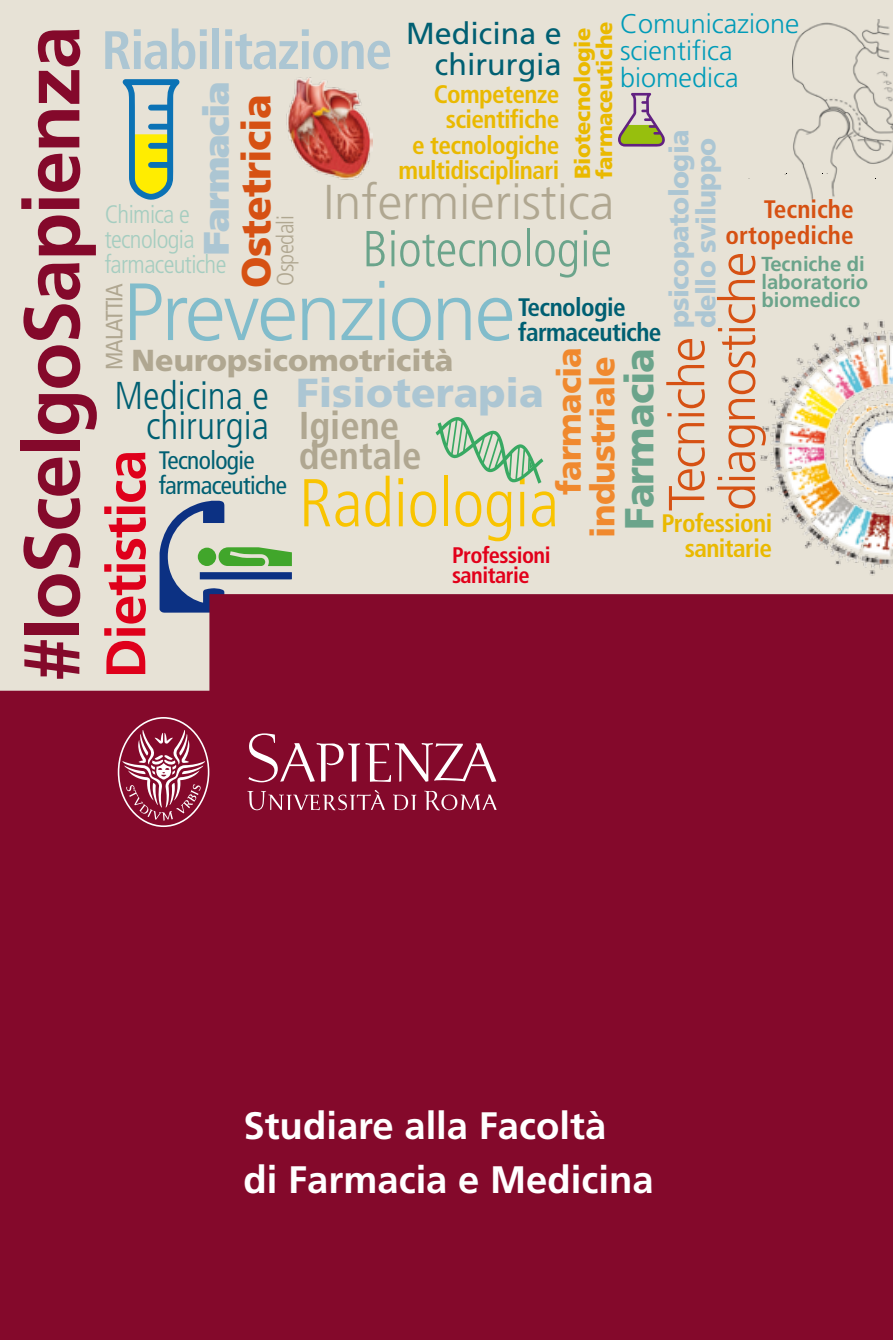
<style>
.page{position:relative;width:893px;height:1340px;background:#fff}
.page>*{position:absolute;margin:0;border:0;box-sizing:border-box;transform-origin:0 0}
.t1{font:300 81px "Frutiger";letter-spacing:-.025em;color:#81bccb}
.t2{font:300 condensed 67.5px "Frutiger";color:#f9c400}
.t3{font:700 55.8px "Frutiger";letter-spacing:-.025em;color:#df001b}
.t4{font:700 condensed 54px "Frutiger";letter-spacing:-.025em;color:#acc6d3}
.t5{font:300 50.62px/50.6px "Frutiger";letter-spacing:-.025em;color:#d65113}
.t6{font:300 condensed 50.62px "Frutiger";color:#6ba48b}
.t7{font:300 49.05px "Frutiger";color:#b0a791}
.t8{font:900 40.5px "Frutiger";color:#acc6d3}
.t9{font:900 40.5px "Frutiger";letter-spacing:-.025em;color:#d65113}
.t10{font:900 40.5px "Frutiger";letter-spacing:-.025em;color:#6ba48b}
.t11{font:300 condensed 38.7px/30.4px "Frutiger";color:#005f72;text-align:right}
.t12{font:700 condensed 38.7px/30.4px "Frutiger";color:#b0a791}
.t13{font:700 38.25px/54px "Frutiger";color:#fff}
.t14{font:900 35.55px "Frutiger";letter-spacing:-.025em;color:#acc6d3}
.t15{font:900 33.75px/33.8px "Frutiger";letter-spacing:-.025em;color:#f0892e;text-align:right}
.t16{font:900 30.38px "Frutiger";color:#b0a791}
.t17{font:30.38px/30.4px "Frutiger";color:#005f72;text-align:right}
.t18{font:300 27px/27px "Frutiger";color:#009bb8}
.t19{font:900 27px/27px "Frutiger";letter-spacing:-.025em;color:#acc6d3}
.t20{font:700 condensed 25.2px/25.2px "Frutiger";letter-spacing:-.025em;color:#eab900;text-align:right}
.t21{font:300 condensed 25.2px/25.2px "Frutiger";letter-spacing:-.025em;color:#a5cdc0}
.t22{font:condensed 25.2px/25.2px "Frutiger";letter-spacing:-.025em;color:#005f72}
.t23{font:700 condensed 25.2px/25.2px "Frutiger";letter-spacing:-.025em;color:#005f72}
.t24{font:700 condensed 25.2px/25.2px "Frutiger";color:#d65113;text-align:right}
.t25{font:300 condensed 23.62px "Frutiger";letter-spacing:-.025em;color:#b0a791}
.t26{font:condensed 23.62px "Frutiger";letter-spacing:-.05em;color:#b0a791}
.t27{font:700 condensed 22.5px "Frutiger";letter-spacing:-.025em;color:#e2001a}
.t28{font:900 22.05px/22.1px "Frutiger";letter-spacing:-.025em;color:#eab900}
.t29{font:700 20.25px/18px "Frutiger";color:#6ba48b}
</style>
<div class="page">
<div style="left:0;top:0;width:893px;height:691px;background:#e7e2d6"></div>
<svg style="left:23px;top:457px;width:57px;height:137px"></svg>
<div style="left:20px;top:440px;width:59px;height:11px;background:#84092b"></div>
<svg style="left:38px;top:394px;width:59px;height:40px"></svg>
<svg style="left:23px;top:263px;width:57px;height:125px"></svg>
<svg style="left:38px;top:215px;width:58px;height:40px"></svg>
<svg style="left:21px;top:198px;width:58px;height:11px"></svg>
<svg style="left:38px;top:154px;width:42px;height:38px"></svg>
<svg style="left:38px;top:110px;width:41px;height:37px"></svg>
<svg style="left:38px;top:30px;width:42px;height:74px"></svg>
<svg style="left:122px;top:79px;width:58px;height:121px"></svg>
<svg style="left:160px;top:501px;width:132px;height:93px"></svg>
<div style="left:198px;top:547px;width:18px;height:19px;background:#41a62b;border-radius:50%"></div>
<svg style="left:618px;top:93px;width:47px;height:54px"></svg>
<svg style="left:436px;top:417px;width:107px;height:66px"></svg>
<img style="left:760px;top:321px;width:133px;height:255px">
<img style="left:793px;top:19px;width:100px;height:181px">
<img style="left:286px;top:77px;width:86px;height:103px">
<div style="left:0;top:594px;width:893px;height:745px;background:#84092b"></div>
<svg style="left:248px;top:733px;width:248px;height:49px;background:#9b3753"></svg>
<svg style="left:393px;top:794px;width:23px;height:16px"></svg>
<svg style="left:424px;top:790px;width:73px;height:20px"></svg>
<svg style="left:247px;top:790px;width:138px;height:20px;background:#9b3752"></svg>
<svg style="left:118px;top:717px;width:91px;height:110px;background:#9e3d58"></svg>
<p class="t18" style="left:620px;top:10px;width:180px">Comunicazione scientifica biomedica</p>
<p class="t17" style="left:406px;top:18px;width:157px">Medicina e chirurgia</p>
<p class="t28" style="left:571px;top:179px;width:158px;rotate:-90deg">Biotecnologie farmaceutiche</p>
<h3 class="t4" style="left:102px;top:18px;width:292px">Riabilitazione</h3>
<h3 class="t14" style="left:195px;top:254px;width:174px;rotate:-90deg">Farmacia</h3>
<p class="t20" style="left:399px;top:82px;width:162px">Competenze scientifiche<br>e tecnologiche multidisciplinari</p>
<h3 class="t9" style="left:232px;top:288px;width:195px;rotate:-90deg">Ostetricia</h3>
<p class="t19" style="left:665px;top:328px;width:200px;rotate:-90deg">psicopatologia dello sviluppo</p>
<h3 class="t7" style="left:323px;top:174px;width:292px">Infermieristica</h3>
<p class="t24" style="left:726px;top:197px;width:130px">Tecniche ortopediche</p>
<p class="t21" style="left:105px;top:202px;width:123px">Chimica e tecnologia farmaceutiche</p>
<p class="t25" style="left:272px;top:286px;width:72px;rotate:-90deg">Ospedali</p>
<h3 class="t6" style="left:362px;top:220px;width:251px">Biotecnologie</h3>
<h3 class="t5" style="left:661px;top:511px;width:260px;rotate:-90deg">Tecniche diagnostiche</h3>
<p class="t29" style="left:761px;top:254px;width:108px">Tecniche di laboratorio biomedico</p>
<h1 class="t1" style="left:123px;top:266px;width:394px">Prevenzione</h1>
<p class="t26" style="left:101px;top:370px;width:88px;rotate:-90deg">MALATTIA</p>
<p class="t23" style="left:518px;top:294px;width:145px">Tecnologie farmaceutiche</p>
<p class="t16" style="left:132px;top:342px;width:323px">Neuropsicomotricità</p>
<h3 class="t15" style="left:552px;top:537px;width:192px;rotate:-90deg">farmacia industriale</h3>
<h3 class="t10" style="left:615px;top:530px;width:183px;rotate:-90deg">Farmacia</h3>
<h3 class="t8" style="left:296px;top:368px;width:249px">Fisioterapia</h3>
<h3 class="t11" style="left:115px;top:380px;width:156px">Medicina e chirurgia</h3>
<p class="t22" style="left:159px;top:447px;width:130px">Tecnologie farmaceutiche</p>
<h3 class="t12" style="left:299px;top:410px;width:124px">Igiene dentale</h3>
<h3 class="t3" style="left:93px;top:678px;width:230px;rotate:-90deg">Dietistica</h3>
<h2 class="t2" style="left:299px;top:464px;width:262px">Radiologia</h2>
<p class="t20" style="left:661px;top:511px;width:112px">Professioni</p>
<p class="t27" style="left:452px;top:541px;width:100px">Professioni</p>
<p class="t20" style="left:685px;top:536px;width:89px">sanitarie</p>
<p class="t27" style="left:452px;top:561px;width:79px">sanitarie</p>
<h3 class="t13" style="left:243px;top:1098px;width:412px">Studiare alla Facoltà<br>di Farmacia e Medicina</h3>
</div>
